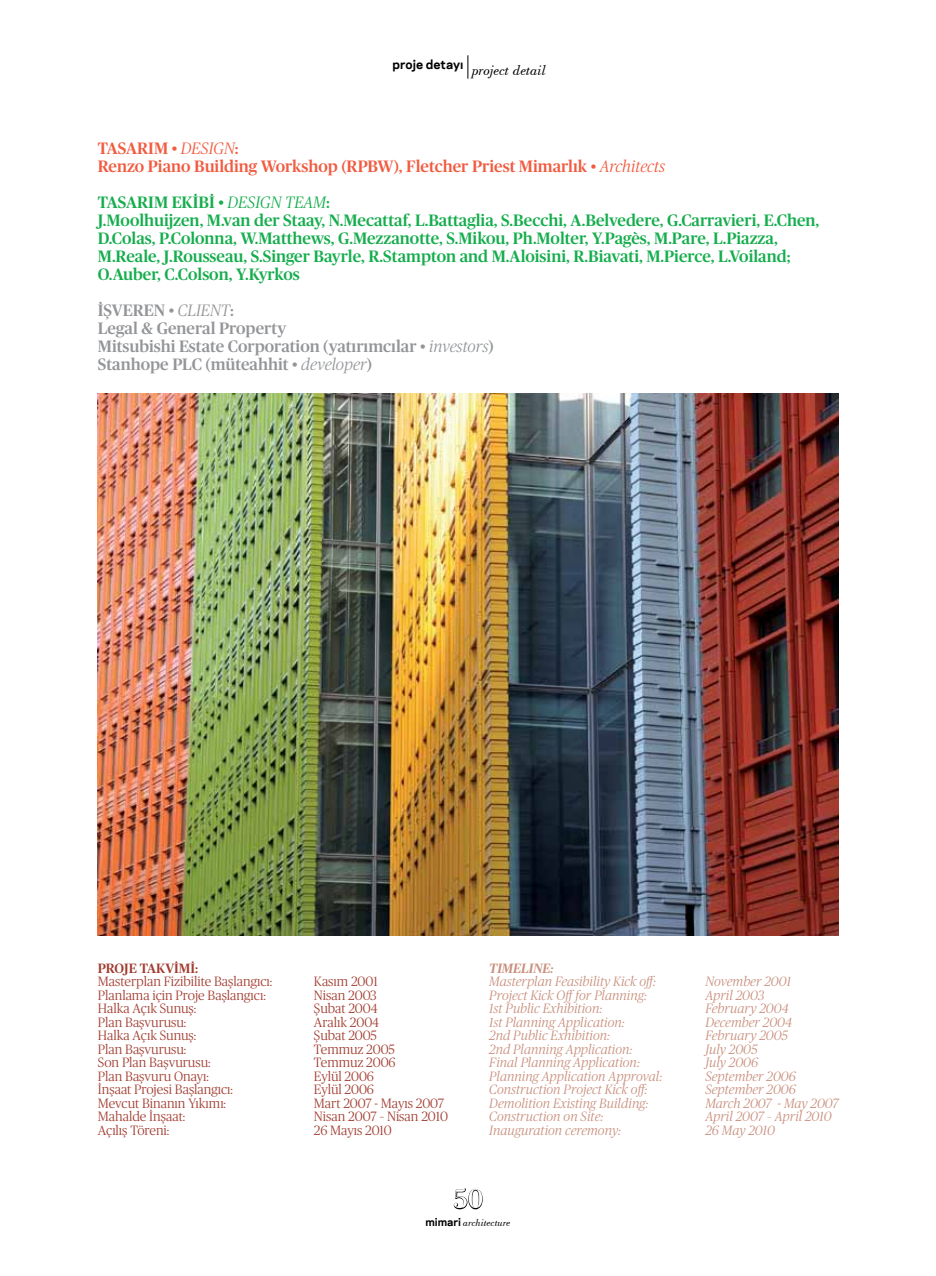
<style>
.page{position:relative;width:936px;height:1276px;background:#fff}
.page>*{position:absolute;margin:0;border:0;box-sizing:border-box;transform-origin:0 0}
.t1{font:30px "Bodoni BT";color:#fff}
.t2{font:500 16.5px/18px "Publico";color:#15ad4d}
.t3{font:500 16.5px/18px "Publico";color:#939598}
.t4{font:500 16.5px/18px "Publico";color:#f15b40}
.t5{font:italic 15px "Bodoni BT";color:#000}
.t6{font:italic 300 13.5px "Publico";color:#c9907e}
.t7{font:300 13.5px "Publico";color:#a23d31}
.t8{font:500 13.5px "Publico";letter-spacing:-.01em;color:#a23d31}
.t9{font:italic 500 13.5px "Publico";color:#c9907e}
.t10{font:italic 10.5px "Bodoni BT";color:#000}
.s1{font-weight:300;font-style:italic}
.s2{font-family:"Galaxie Polaris";font-weight:700;font-style:normal}
</style>
<div class="page">
<svg style="left:453px;top:1188px;width:30px;height:21px"></svg>
<img style="left:98px;top:394px;width:740px;height:541px">
<svg style="left:467px;top:55px;width:1px;height:24px"></svg>
<p class="t5" style="left:392px;top:61px;width:155px"><sup>proje</sup> <sup>detayı</sup> project detail</p>
<p class="t4" style="left:98px;top:138px;width:568px">TASARIM • <span class="s1">DESIGN</span>:<br>Renzo Piano Building Workshop (RPBW), Fletcher Priest Mimarlık • <span class="s1">Architects</span></p>
<p class="t2" style="left:98px;top:192px;width:723px">TASARIM EKİBİ • <span class="s1">DESIGN TEAM</span>:<br>J.Moolhuijzen, M.van der Staay, N.Mecattaf, L.Battaglia, S.Becchi, A.Belvedere, G.Carravieri, E.Chen, D.Colas, P.Colonna, W.Matthews, G.Mezzanotte, S.Mikou, Ph.Molter, Y.Pagès, M.Pare, L.Piazza, M.Reale, J.Rousseau, S.Singer Bayrle, R.Stampton and M.Aloisini, R.Biavati, M.Pierce, L.Voiland; O.Auber, C.Colson, Y.Kyrkos</p>
<p class="t3" style="left:98px;top:300px;width:397px">İŞVEREN • <span class="s1">CLIENT</span>:<br>Legal &amp; General Property<br>Mitsubishi Estate Corporation (yatırımcılar • <span class="s1">investors</span>)<br>Stanhope PLC (müteahhit • <span class="s1">developer</span>)</p>
<p class="t8" style="left:98px;top:958px;width:25px">PROJE</p>
<p class="t8" style="left:140px;top:958px;width:60px">TAKVİMİ:</p>
<p class="t7" style="left:98px;top:972px;width:176px">Masterplan Fizibilite Başlangıcı:</p>
<p class="t7" style="left:314px;top:972px;width:65px">Kasım 2001</p>
<p class="t7" style="left:98px;top:986px;width:169px">Planlama için Proje Başlangıcı:</p>
<p class="t7" style="left:314px;top:986px;width:64px">Nisan 2003</p>
<p class="t7" style="left:98px;top:999px;width:100px">Halka Açık Sunuş:</p>
<p class="t7" style="left:314px;top:999px;width:65px">Şubat 2004</p>
<p class="t7" style="left:98px;top:1013px;width:90px">Plan Başvurusu:</p>
<p class="t7" style="left:314px;top:1013px;width:67px">Aralık 2004</p>
<p class="t7" style="left:98px;top:1026px;width:100px">Halka Açık Sunuş:</p>
<p class="t7" style="left:314px;top:1026px;width:64px">Şubat 2005</p>
<p class="t7" style="left:98px;top:1040px;width:90px">Plan Başvurusu:</p>
<p class="t7" style="left:314px;top:1040px;width:82px">Temmuz 2005</p>
<p class="t7" style="left:98px;top:1053px;width:114px">Son Plan Başvurusu:</p>
<p class="t7" style="left:314px;top:1053px;width:83px">Temmuz 2006</p>
<p class="t7" style="left:98px;top:1067px;width:113px">Plan Başvuru Onayı:</p>
<p class="t7" style="left:314px;top:1067px;width:61px">Eylül 2006</p>
<p class="t7" style="left:98px;top:1080px;width:137px">İnşaat Projesi Başlangıcı:</p>
<p class="t7" style="left:314px;top:1080px;width:61px">Eylül 2006</p>
<p class="t7" style="left:98px;top:1094px;width:130px">Mevcut Binanın Yıkımı:</p>
<p class="t7" style="left:314px;top:1094px;width:132px">Mart 2007 - Mayıs 2007</p>
<p class="t7" style="left:98px;top:1107px;width:89px">Mahalde İnşaat:</p>
<p class="t7" style="left:314px;top:1107px;width:135px">Nisan 2007 – Nisan 2010</p>
<p class="t7" style="left:98px;top:1121px;width:73px">Açılış Töreni:</p>
<p class="t7" style="left:314px;top:1121px;width:79px">26 Mayıs 2010</p>
<p class="t9" style="left:489px;top:958px;width:66px">TIMELINE:</p>
<p class="t6" style="left:489px;top:972px;width:169px">Masterplan Feasibility Kick off:</p>
<p class="t6" style="left:705px;top:972px;width:87px">November 2001</p>
<p class="t6" style="left:489px;top:986px;width:159px">Project Kick Off for Planning:</p>
<p class="t6" style="left:705px;top:986px;width:61px">April 2003</p>
<p class="t6" style="left:489px;top:999px;width:115px">1st Public Exhibition:</p>
<p class="t6" style="left:705px;top:999px;width:85px">February 2004</p>
<p class="t6" style="left:489px;top:1013px;width:137px">1st Planning Application:</p>
<p class="t6" style="left:705px;top:1013px;width:88px">December 2004</p>
<p class="t6" style="left:489px;top:1026px;width:122px">2nd Public Exhibition:</p>
<p class="t6" style="left:705px;top:1026px;width:84px">February 2005</p>
<p class="t6" style="left:489px;top:1040px;width:145px">2nd Planning Application:</p>
<p class="t6" style="left:705px;top:1040px;width:54px">July 2005</p>
<p class="t6" style="left:489px;top:1053px;width:152px">Final Planning Application:</p>
<p class="t6" style="left:705px;top:1053px;width:54px">July 2006</p>
<p class="t6" style="left:489px;top:1067px;width:174px">Planning Application Approval:</p>
<p class="t6" style="left:705px;top:1067px;width:92px">September 2006</p>
<p class="t6" style="left:489px;top:1080px;width:160px">Construction Project Kick off:</p>
<p class="t6" style="left:705px;top:1080px;width:92px">September 2006</p>
<p class="t6" style="left:489px;top:1094px;width:161px">Demolition Existing Building:</p>
<p class="t6" style="left:705px;top:1094px;width:135px">March 2007 - May 2007</p>
<p class="t6" style="left:489px;top:1107px;width:116px">Construction on Site:</p>
<p class="t6" style="left:705px;top:1107px;width:128px">April 2007 – April 2010</p>
<p class="t6" style="left:489px;top:1121px;width:133px">Inauguration ceremony:</p>
<p class="t6" style="left:705px;top:1121px;width:71px">26 May 2010</p>
<h1 class="t1" style="left:453px;top:1180px;width:31px">50</h1>
<p class="t10" style="left:425px;top:1216px;width:87px"><span class="s2">mimari</span> architecture</p>
</div>
